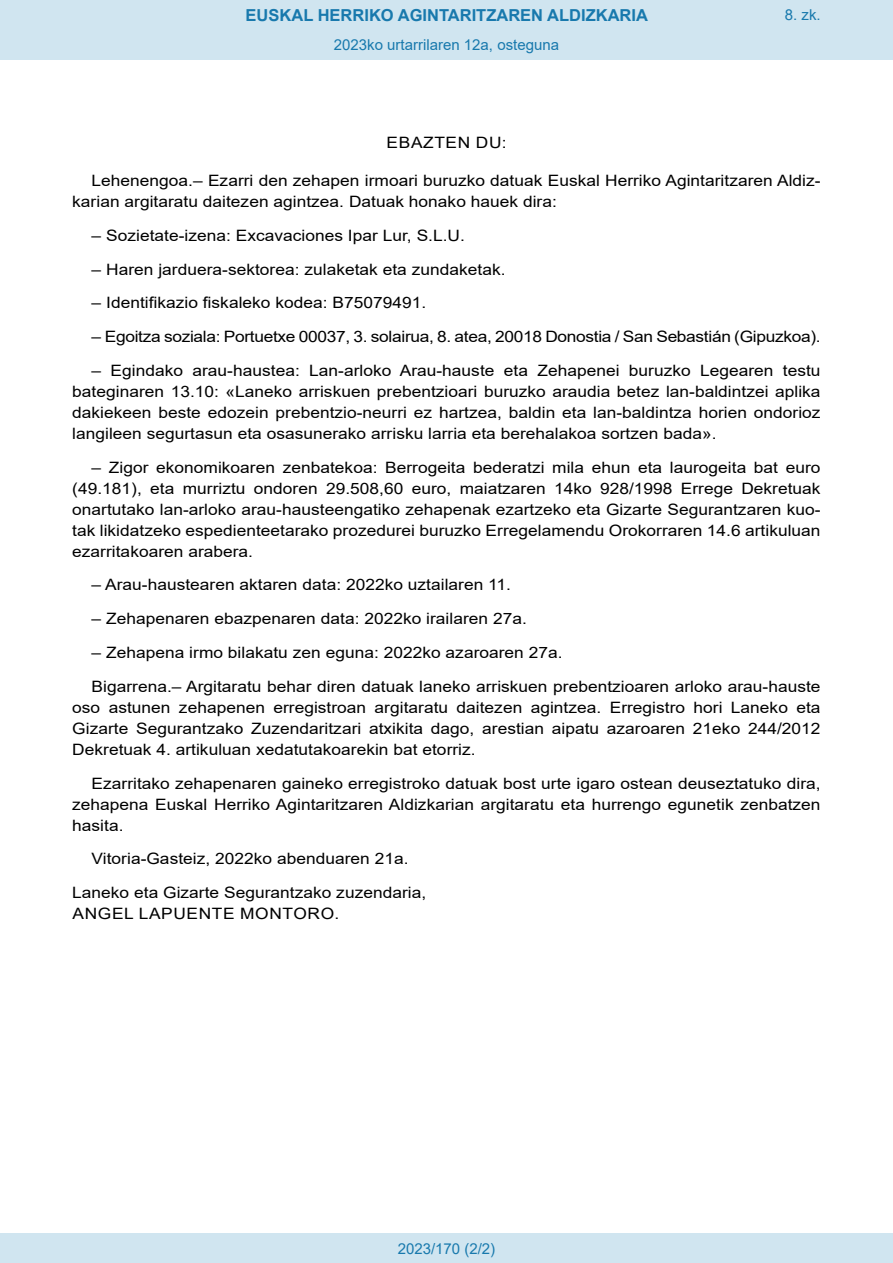
<style>
.page{position:relative;width:893px;height:1263px;background:#fff}
.page>*{position:absolute;margin:0;border:0;box-sizing:border-box;transform-origin:0 0}
.t1{font:700 16.5px "Arial";color:#1879ad}
.BOPVDetalle{font:15.6px/21px "Arial";color:#000;text-align:justify;scale:1.11 1}
.BOPVDetalle-2{font:15.6px "Arial";letter-spacing:-.02em;color:#000;scale:1.11 1}
.BOPVFirmaPuesto{font:15.6px "Arial";color:#000;scale:1.11 1}
.BOPVFirmaLugFec{font:15.6px "Arial";color:#000;scale:1.11 1}
.BOPVFirmaNombre{font:15.6px "Arial";letter-spacing:.035em;color:#000;scale:1.11 1}
.BOPVClave{font:15.6px "Arial";letter-spacing:.035em;color:#000;scale:1.11 1}
.Paginacion_Centro{font:15px "Arial";color:#1879ad}
</style>
<div class="page">
<div style="left:0;top:0;width:893px;height:60px;background:#d0e5f0"></div>
<div style="left:0;top:1233px;width:893px;height:30px;background:#d0e5f0"></div>
<p class="t1" style="left:246px;top:3px;width:404px">EUSKAL HERRIKO AGINTARITZAREN ALDIZKARIA</p>
<p class="Paginacion_Centro" style="left:334px;top:35px;width:227px">2023ko urtarrilaren 12a, osteguna</p>
<p class="Paginacion_Centro" style="left:785px;top:5px;width:37px">8. zk.</p>
<p class="BOPVClave" style="left:387px;top:132px;width:110px">EBAZTEN DU:</p>
<p class="BOPVDetalle" style="left:72px;top:170px;width:676px;text-indent:19px">Lehenengoa.– Ezarri den zehapen irmoari buruzko datuak Euskal Herriko Agintaritzaren Aldiz&shy;karian argitaratu daitezen agintzea. Datuak honako hauek dira:</p>
<p class="BOPVDetalle" style="left:92px;top:225px;width:338px">– Sozietate-izena: Excavaciones Ipar Lur, S.L.U.</p>
<p class="BOPVDetalle" style="left:92px;top:259px;width:374px">– Haren jarduera-sektorea: zulaketak eta zundaketak.</p>
<p class="BOPVDetalle" style="left:92px;top:292px;width:303px">– Identifikazio fiskaleko kodea: B75079491.</p>
<p class="BOPVDetalle-2" style="left:92px;top:326px;width:658px">– Egoitza soziala: Portuetxe 00037, 3. solairua, 8. atea, 20018 Donostia / San Sebastián (Gipuzkoa).</p>
<p class="BOPVDetalle" style="left:72px;top:360px;width:676px;text-indent:19px">– Egindako arau-haustea: Lan-arloko Arau-hauste eta Zehapenei buruzko Legearen testu bateginaren 13.10: «Laneko arriskuen prebentzioari buruzko araudia betez lan-baldintzei aplika dakiekeen beste edozein prebentzio-neurri ez hartzea, baldin eta lan-baldintza horien ondorioz langileen segurtasun eta osasunerako arrisku larria eta berehalakoa sortzen bada».</p>
<p class="BOPVDetalle" style="left:72px;top:457px;width:676px;text-indent:19px">– Zigor ekonomikoaren zenbatekoa: Berrogeita bederatzi mila ehun eta laurogeita bat euro (49.181), eta murriztu ondoren 29.508,60 euro, maiatzaren 14ko 928/1998 Errege Dekretuak onartutako lan-arloko arau-hausteengatiko zehapenak ezartzeko eta Gizarte Segurantzaren kuo&shy;tak likidatzeko espedienteetarako prozedurei buruzko Erregelamendu Orokorraren 14.6 artikuluan ezarritakoaren arabera.</p>
<p class="BOPVDetalle" style="left:92px;top:574px;width:379px">– Arau-haustearen aktaren data: 2022ko uztailaren 11.</p>
<p class="BOPVDetalle" style="left:92px;top:608px;width:394px">– Zehapenaren ebazpenaren data: 2022ko irailaren 27a.</p>
<p class="BOPVDetalle" style="left:92px;top:642px;width:426px">– Zehapena irmo bilakatu zen eguna: 2022ko azaroaren 27a.</p>
<p class="BOPVDetalle" style="left:72px;top:676px;width:676px;text-indent:19px">Bigarrena.– Argitaratu behar diren datuak laneko arriskuen prebentzioaren arloko arau-hauste oso astunen zehapenen erregistroan argitaratu daitezen agintzea. Erregistro hori Laneko eta Gizarte Segurantzako Zuzendaritzari atxikita dago, arestian aipatu azaroaren 21eko 244/2012<br>Dekretuak 4. artikuluan xedatutakoarekin bat etorriz.</p>
<p class="BOPVDetalle" style="left:72px;top:772px;width:676px;text-indent:19px">Ezarritako zehapenaren gaineko erregistroko datuak bost urte igaro ostean deuseztatuko dira, zehapena Euskal Herriko Agintaritzaren Aldizkarian argitaratu eta hurrengo egunetik zenbatzen hasita.</p>
<p class="BOPVFirmaLugFec" style="left:92px;top:848px;width:287px">Vitoria-Gasteiz, 2022ko abenduaren 21a.</p>
<p class="BOPVFirmaPuesto" style="left:72px;top:882px;width:320px">Laneko eta Gizarte Segurantzako zuzendaria,</p>
<p class="BOPVFirmaNombre" style="left:73px;top:903px;width:242px">ANGEL LAPUENTE MONTORO.</p>
<p class="Paginacion_Centro" style="left:398px;top:1238px;width:99px">2023/170 (2/2)</p>
</div>
